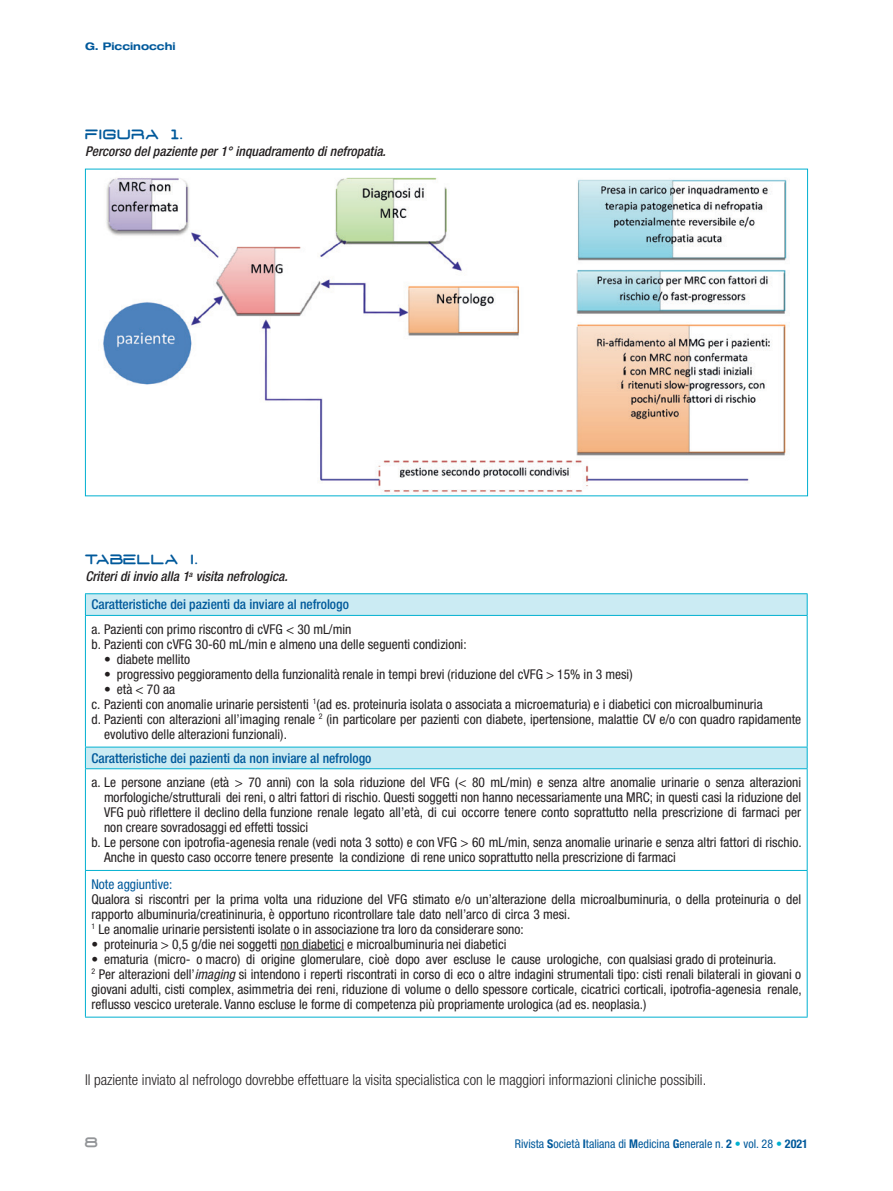
<style>
.page{position:relative;width:893px;height:1191px;background:#fff}
.page>*{position:absolute;margin:0;border:0;box-sizing:border-box;transform-origin:0 0}
.t1{font:300 condensed 15px "Helvetica Neue LT Std";color:#231f20}
.t2{font:condensed 13.5px/15px "Helvetica Neue LT Std";color:#231f20}
.t3{font:500 condensed 13.5px/28.3px "Helvetica Neue LT Std";color:#00599b}
.t4{font:italic 500 condensed 13.5px "Helvetica Neue LT Std";color:#231f20}
.t5{font:13.5px "D3 Euronism Bold";letter-spacing:.115em;color:#00599b}
.t6{font:condensed 13.5px "Helvetica Neue LT Std";color:#00599b}
.t7{font:13.5px "D3 Euronism Bold";color:#939598}
.t8{font:condensed 12px "Helvetica Neue LT Std";color:#00599b}
.t9{font:700 expanded 10.5px "Helvetica Neue LT Std";color:#00599b}
.s1{font-style:italic;color:#231f20}
.s2{font-style:italic}
.s3{font-weight:700}
.s4{color:#00b0d0}
</style>
<div class="page">
<img style="left:103px;top:177px;width:684px;height:317px">
<svg style="left:86px;top:594px;width:721px;height:21px;background:#c7e9f2"></svg>
<svg style="left:86px;top:616px;width:721px;height:400px"></svg>
<hr style="left:85px;top:870px;width:722px;height:1px;background:#00b0d0">
<hr style="left:85px;top:616px;width:1px;height:130px;background:#00b0d0">
<hr style="left:807px;top:616px;width:1px;height:130px;background:#00b0d0">
<hr style="left:85px;top:769px;width:1px;height:101px;background:#00b0d0">
<hr style="left:807px;top:769px;width:1px;height:101px;background:#00b0d0">
<hr style="left:85px;top:870px;width:1px;height:146px;background:#00b0d0">
<hr style="left:807px;top:870px;width:1px;height:146px;background:#00b0d0">
<hr style="left:85px;top:1016px;width:722px;height:1px;background:#00b0d0">
<hr style="left:85px;top:593px;width:722px;height:1px;background:#00b0d0">
<svg style="left:85px;top:594px;width:1px;height:21px"></svg>
<svg style="left:807px;top:594px;width:1px;height:21px"></svg>
<hr style="left:85px;top:615px;width:722px;height:1px;background:#00b0d0">
<hr style="left:85px;top:746px;width:722px;height:1px;background:#00b0d0">
<svg style="left:85px;top:747px;width:1px;height:21px"></svg>
<svg style="left:807px;top:747px;width:1px;height:21px"></svg>
<hr style="left:85px;top:768px;width:722px;height:1px;background:#00b0d0">
<hr style="left:280px;top:949px;width:64px;height:1px;background:#231f20">
<p class="t9" style="left:85px;top:40px;width:92px">G. Piccinocchi</p>
<p class="t5" style="left:85px;top:129px;width:99px">FIGURA 1.</p>
<p class="t4" style="left:85px;top:143px;width:302px">Percorso del paziente per 1° inquadramento di nefropatia.</p>
<p class="t5" style="left:85px;top:554px;width:114px">TABELLA I.</p>
<p class="t3" style="left:91px;top:562px;width:259px;text-indent:-6px"><span class="s1">Criteri di invio alla 1</span><sup>a</sup> <span class="s1">visita nefrologica.<br></span>Caratteristiche dei pazienti da inviare al nefrologo</p>
<p class="t2" style="left:91px;top:621px;width:377px">a. Pazienti con primo riscontro di cVFG &lt; 30 mL/min<br>b. Pazienti con cVFG 30-60 mL/min e almeno una delle seguenti condizioni:</p>
<p class="t2" style="left:104px;top:651px;width:87px">• diabete mellito</p>
<p class="t2" style="left:104px;top:666px;width:530px">• progressivo peggioramento della funzionalità renale in tempi brevi (riduzione del cVFG &gt; 15% in 3 mesi)</p>
<p class="t2" style="left:104px;top:681px;width:72px">• età &lt; 70 aa</p>
<p class="t2" style="left:91px;top:696px;width:673px">c. Pazienti con anomalie urinarie persistenti <sup>1</sup>(ad es. proteinuria isolata o associata a microematuria) e i diabetici con microalbuminuria</p>
<p class="t2" style="left:91px;top:711px;width:711px">d. Pazienti con alterazioni all’imaging renale <sup>2</sup> (in particolare per pazienti con diabete, ipertensione, malattie CV e/o con quadro rapidamente</p>
<p class="t2" style="left:104px;top:726px;width:185px">evolutivo delle alterazioni funzionali).</p>
<p class="t3" style="left:91px;top:743px;width:282px">Caratteristiche dei pazienti da non inviare al nefrologo</p>
<p class="t2" style="left:91px;top:774px;width:711px">a. Le persone anziane (età &gt; 70 anni) con la sola riduzione del VFG (&lt; 80 mL/min) e senza altre anomalie urinarie o senza alterazioni</p>
<p class="t2" style="left:104px;top:789px;width:699px">morfologiche/strutturali dei reni, o altri fattori di rischio. Questi soggetti non hanno necessariamente una MRC; in questi casi la riduzione del</p>
<p class="t2" style="left:104px;top:804px;width:699px">VFG può riflettere il declino della funzione renale legato all’età, di cui occorre tenere conto soprattutto nella prescrizione di farmaci per</p>
<p class="t2" style="left:104px;top:819px;width:206px">non creare sovradosaggi ed effetti tossici</p>
<p class="t2" style="left:91px;top:834px;width:712px">b. Le persone con ipotrofia-agenesia renale (vedi nota 3 sotto) e con VFG &gt; 60 mL/min, senza anomalie urinarie e senza altri fattori di rischio.</p>
<p class="t2" style="left:104px;top:849px;width:573px">Anche in questo caso occorre tenere presente la condizione di rene unico soprattutto nella prescrizione di farmaci</p>
<p class="t6" style="left:91px;top:876px;width:83px">Note aggiuntive:</p>
<p class="t2" style="left:91px;top:891px;width:711px">Qualora si riscontri per la prima volta una riduzione del VFG stimato e/o un’alterazione della microalbuminuria, o della proteinuria o del rapporto albuminuria/creatininuria, è opportuno ricontrollare tale dato nell’arco di circa 3 mesi.<br><sup>1</sup> Le anomalie urinarie persistenti isolate o in associazione tra loro da considerare sono:</p>
<p class="t2" style="left:91px;top:936px;width:417px">• proteinuria &gt; 0,5 g/die nei soggetti non diabetici e microalbuminuria nei diabetici</p>
<p class="t2" style="left:91px;top:951px;width:712px">• ematuria (micro- o macro) di origine glomerulare, cioè dopo aver escluse le cause urologiche, con qualsiasi grado di proteinuria.<br><sup>2</sup> Per alterazioni dell’<span class="s2">imaging</span> si intendono i reperti riscontrati in corso di eco o altre indagini strumentali tipo: cisti renali bilaterali in giovani o giovani adulti, cisti complex, asimmetria dei reni, riduzione di volume o dello spessore corticale, cicatrici corticali, ipotrofia-agenesia renale, reflusso vescico ureterale. Vanno escluse le forme di competenza più propriamente urologica (ad es. neoplasia.)</p>
<p class="t1" style="left:85px;top:1070px;width:623px">Il paziente inviato al nefrologo dovrebbe effettuare la visita specialistica con le maggiori informazioni cliniche possibili.</p>
<p class="t7" style="left:85px;top:1137px;width:14px">8</p>
<p class="t8" style="left:515px;top:1137px;width:294px">Rivista <span class="s3">S</span>ocietà <span class="s3">I</span>taliana di <span class="s3">M</span>edicina <span class="s3">G</span>enerale n. <span class="s3">2</span> <span class="s4">•</span> vol. 28 <span class="s4">•</span> <span class="s3">2021</span></p>
</div>
